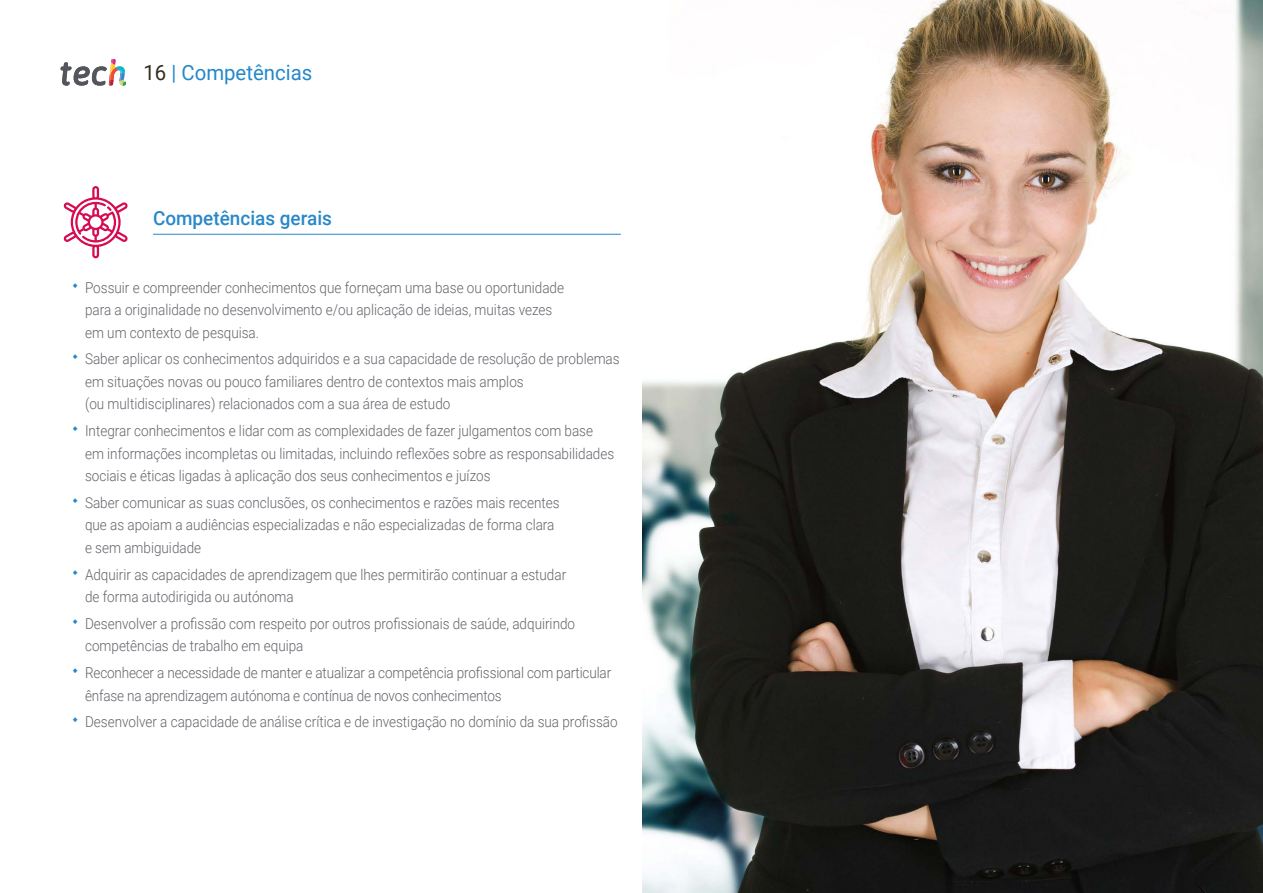
<style>
.page{position:relative;width:1263px;height:893px;background:#fff}
.page>*{position:absolute;margin:0;border:0;box-sizing:border-box;transform-origin:0 0}
.t1{font:21px "Roboto";color:#2488c9}
.t2{font:500 19.5px "Roboto";color:#2988c9}
.t3{font:300 15px/22.5px "Roboto";color:#61646a;scale:.9 1}
.s1{color:#312e20}
</style>
<div class="page">
<hr style="left:153px;top:234px;width:468px;height:1px;background:#2988c9">
<svg style="left:61px;top:59px;width:65px;height:27px"></svg>
<svg style="left:63px;top:186px;width:65px;height:72px"></svg>
<img style="left:642px;top:0;width:621px;height:893px">
<h1 class="t1" style="left:144px;top:57px;width:170px"><span class="s1">16</span> | Competências</h1>
<h2 class="t2" style="left:153px;top:205px;width:180px">Competências gerais</h2>
<p class="t3" style="left:85px;top:275px;width:534px">Possuir e compreender conhecimentos que forneçam uma base ou oportunidade para a originalidade no desenvolvimento e/ou aplicação de ideias, muitas vezes em um contexto de pesquisa.</p>
<p class="t3" style="left:85px;top:347px;width:595px">Saber aplicar os conhecimentos adquiridos e a sua capacidade de resolução de problemas em situações novas ou pouco familiares dentro de contextos mais amplos<br>(ou multidisciplinares) relacionados com a sua área de estudo</p>
<p class="t3" style="left:85px;top:419px;width:589px">Integrar conhecimentos e lidar com as complexidades de fazer julgamentos com base em informações incompletas ou limitadas, incluindo reflexões sobre as responsabilidades sociais e éticas ligadas à aplicação dos seus conhecimentos e juízos</p>
<p class="t3" style="left:85px;top:491px;width:529px">Saber comunicar as suas conclusões, os conhecimentos e razões mais recentes que as apoiam a audiências especializadas e não especializadas de forma clara e sem ambiguidade</p>
<p class="t3" style="left:85px;top:562px;width:536px">Adquirir as capacidades de aprendizagem que lhes permitirão continuar a estudar de forma autodirigida ou autónoma</p>
<p class="t3" style="left:85px;top:612px;width:546px">Desenvolver a profissão com respeito por outros profissionais de saúde, adquirindo competências de trabalho em equipa</p>
<p class="t3" style="left:85px;top:661px;width:586px">Reconhecer a necessidade de manter e atualizar a competência profissional com particular ênfase na aprendizagem autónoma e contínua de novos conhecimentos</p>
<p class="t3" style="left:85px;top:710px;width:593px">Desenvolver a capacidade de análise crítica e de investigação no domínio da sua profissão</p>
</div>
